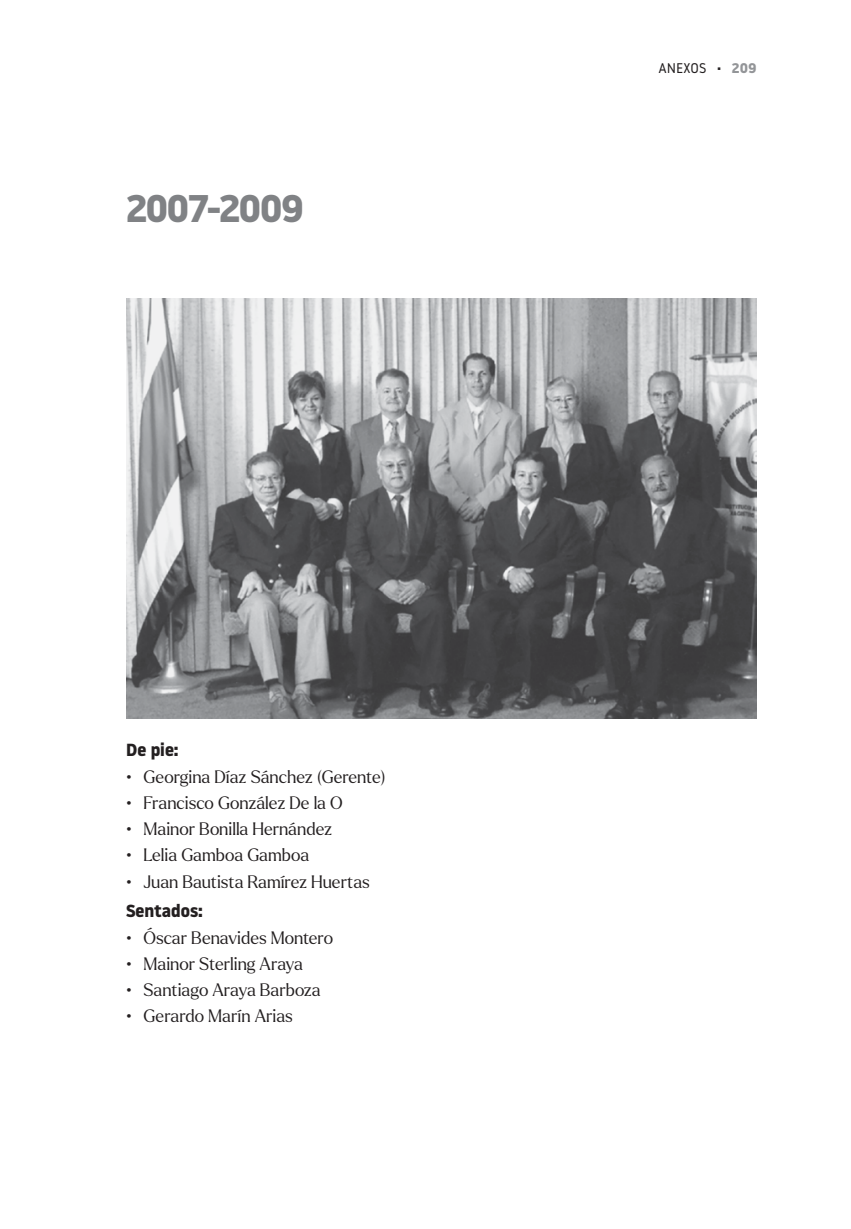
<style>
.page{position:relative;width:851px;height:1229px;background:#fff}
.page>*{position:absolute;margin:0;border:0;box-sizing:border-box;transform-origin:0 0}
.t1{font:700 38.5px "Noway";letter-spacing:-.05em;color:#808285}
.t2{font:300 17.5px "Larken";color:#231f20}
.t3{font:700 17.5px "Noway";color:#231f20}
.t4{font:14px "Noway";color:#231f20}
.s1{font-weight:700}
.s2{font-weight:700;color:#939598}
</style>
<div class="page">
<img style="left:126px;top:298px;width:630px;height:420px">
<h1 class="t1" style="left:126px;top:186px;width:179px">2007-2009</h1>
<p class="t3" style="left:126px;top:740px;width:54px">De pie:</p>
<p class="t2" style="left:126px;top:764px;width:261px">• Georgina Díaz Sánchez (Gerente)</p>
<p class="t2" style="left:126px;top:791px;width:218px">• Francisco González De la O</p>
<p class="t2" style="left:126px;top:817px;width:207px">• Mainor Bonilla Hernández</p>
<p class="t2" style="left:126px;top:843px;width:185px">• Lelia Gamboa Gamboa</p>
<p class="t2" style="left:126px;top:869px;width:245px">• Juan Bautista Ramírez Huertas</p>
<p class="t3" style="left:126px;top:901px;width:78px">Sentados:</p>
<p class="t2" style="left:126px;top:925px;width:208px">• Óscar Benavides Montero</p>
<p class="t2" style="left:126px;top:952px;width:178px">• Mainor Sterling Araya</p>
<p class="t2" style="left:126px;top:978px;width:196px">• Santiago Araya Barboza</p>
<p class="t2" style="left:126px;top:1004px;width:168px">• Gerardo Marín Arias</p>
<p class="t4" style="left:658px;top:58px;width:99px">ANEXOS <span class="s1">·</span> <span class="s2">209</span></p>
</div>
